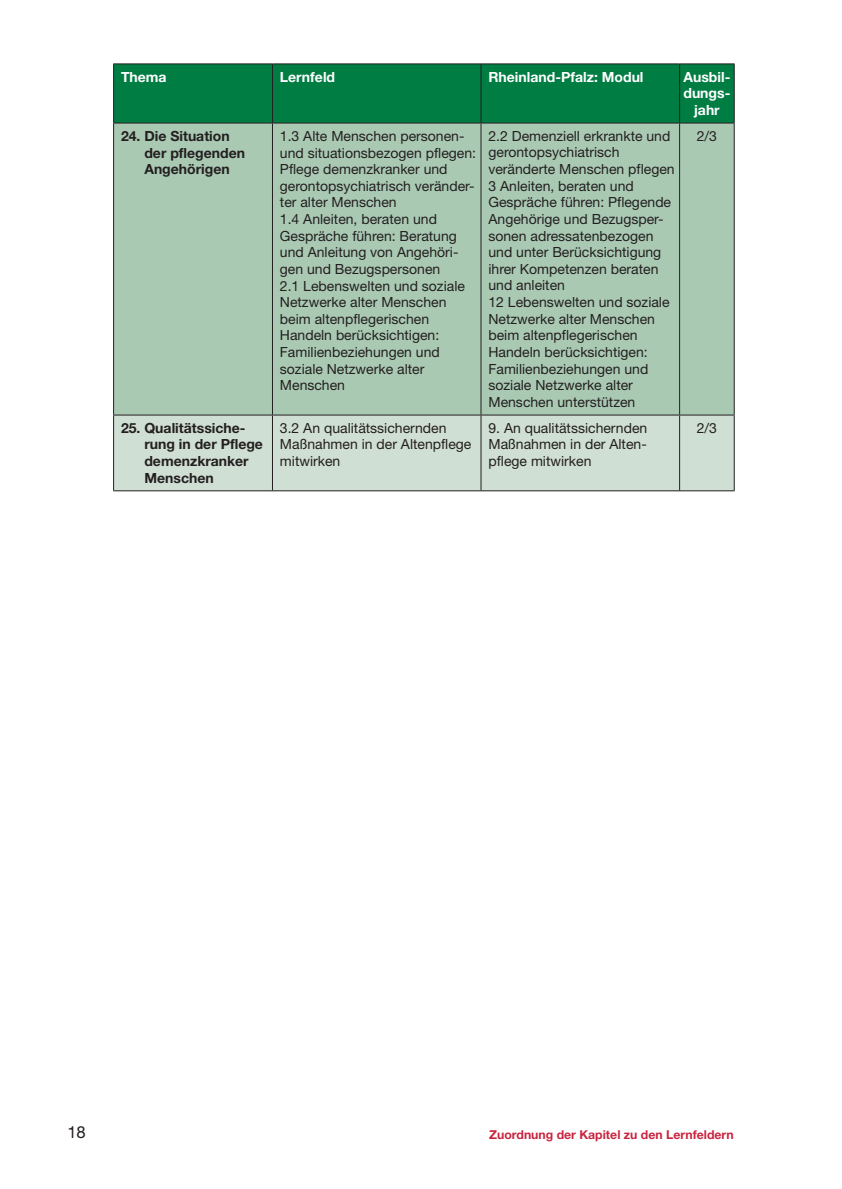
<style>
.page{position:relative;width:842px;height:1189px;background:#fff}
.page>*{position:absolute;margin:0;border:0;box-sizing:border-box;transform-origin:0 0}
.t1{font:16.62px "Helvetica Neue LT Std";color:#231f20}
.t2{font:14px/16.6px "Helvetica Neue LT Std";color:#231f20}
.t3{font:700 14px/16.6px "Helvetica Neue LT Std";color:#231f20}
.t4{font:700 14px/16.6px "Helvetica Neue LT Std";color:#fff;text-align:center}
.t5{font:700 12.25px "Helvetica Neue LT Std";color:#c9243f}
</style>
<div class="page">
<div style="left:114px;top:64px;width:619px;height:59px;background:#007d43"></div>
<svg style="left:114px;top:124px;width:619px;height:290px;background:#a9c7b1"></svg>
<div style="left:114px;top:415px;width:619px;height:75px;background:#d0dfd3"></div>
<hr style="left:113px;top:123px;width:1px;height:291px;background:#231f20">
<hr style="left:272px;top:123px;width:1px;height:291px;background:#231f20">
<hr style="left:480px;top:123px;width:1px;height:291px;background:#231f20">
<hr style="left:679px;top:123px;width:1px;height:291px;background:#231f20">
<hr style="left:733px;top:123px;width:1px;height:291px;background:#231f20">
<hr style="left:113px;top:414px;width:159px;height:1px;background:#231f20">
<hr style="left:113px;top:415px;width:1px;height:75px;background:#231f20">
<hr style="left:272px;top:414px;width:209px;height:1px;background:#231f20">
<hr style="left:272px;top:415px;width:1px;height:75px;background:#231f20">
<hr style="left:481px;top:414px;width:198px;height:1px;background:#231f20">
<hr style="left:480px;top:415px;width:1px;height:75px;background:#231f20">
<hr style="left:679px;top:414px;width:55px;height:1px;background:#231f20">
<hr style="left:679px;top:415px;width:1px;height:75px;background:#231f20">
<hr style="left:733px;top:415px;width:1px;height:75px;background:#231f20">
<hr style="left:113px;top:490px;width:621px;height:1px;background:#231f20">
<hr style="left:113px;top:123px;width:621px;height:1px;background:#231f20">
<hr style="left:113px;top:63px;width:159px;height:1px;background:#231f20">
<hr style="left:113px;top:64px;width:1px;height:59px;background:#231f20">
<hr style="left:272px;top:63px;width:209px;height:1px;background:#231f20">
<hr style="left:272px;top:64px;width:1px;height:59px;background:#231f20">
<hr style="left:481px;top:63px;width:198px;height:1px;background:#231f20">
<hr style="left:480px;top:64px;width:1px;height:59px;background:#231f20">
<hr style="left:679px;top:63px;width:55px;height:1px;background:#231f20">
<hr style="left:679px;top:64px;width:1px;height:59px;background:#231f20">
<hr style="left:733px;top:64px;width:1px;height:59px;background:#231f20">
<p class="t4" style="left:121px;top:70px;width:47px">Thema</p>
<p class="t4" style="left:280px;top:70px;width:57px">Lernfeld</p>
<p class="t4" style="left:488px;top:70px;width:156px">Rheinland-Pfalz: Modul</p>
<p class="t4" style="left:683px;top:70px;width:48px">Ausbil&shy;dungs&shy;jahr</p>
<p class="t3" style="left:144px;top:129px;width:102px;text-indent:-23px">24. Die Situation der pflegenden<br>Angehörigen</p>
<p class="t2" style="left:280px;top:128px;width:198px">1.3 Alte Menschen personen&shy;und situationsbezogen pflegen:<br>Pflege demenzkranker und gerontopsychiatrisch veränder&shy;ter alter Menschen<br>1.4 Anleiten, beraten und<br>Gespräche führen: Beratung und Anleitung von Angehöri&shy;gen und Bezugspersonen<br>2.1 Lebenswelten und soziale<br>Netzwerke alter Menschen beim altenpflegerischen<br>Handeln berücksichtigen:<br>Familienbeziehungen und soziale Netzwerke alter<br>Menschen</p>
<p class="t2" style="left:488px;top:128px;width:188px">2.2 Demenziell erkrankte und gerontopsychiatrisch veränderte Menschen pflegen<br>3 Anleiten, beraten und<br>Gespräche führen: Pflegende<br>Angehörige und Bezugsper&shy;sonen adressatenbezogen und unter Berücksichtigung ihrer Kompetenzen beraten und anleiten<br>12 Lebenswelten und soziale<br>Netzwerke alter Menschen beim altenpflegerischen<br>Handeln berücksichtigen:<br>Familienbeziehungen und soziale Netzwerke alter<br>Menschen unterstützen</p>
<p class="t2" style="left:696px;top:128px;width:22px">2/3</p>
<p class="t3" style="left:144px;top:420px;width:120px;text-indent:-23px">25. Qualitätssiche&shy;rung in der Pflege demenzkranker<br>Menschen</p>
<p class="t2" style="left:280px;top:420px;width:193px">3.2 An qualitätssichernden<br>Maßnahmen in der Altenpflege mitwirken</p>
<p class="t2" style="left:488px;top:420px;width:160px;text-align:justify">9. An qualitätssichernden Maßnahmen in der Alten&shy;pflege mitwirken</p>
<p class="t2" style="left:696px;top:420px;width:22px">2/3</p>
<p class="t1" style="left:67px;top:1123px;width:20px">18</p>
<p class="t5" style="left:489px;top:1130px;width:246px">Zuordnung der Kapitel zu den Lernfeldern</p>
</div>
